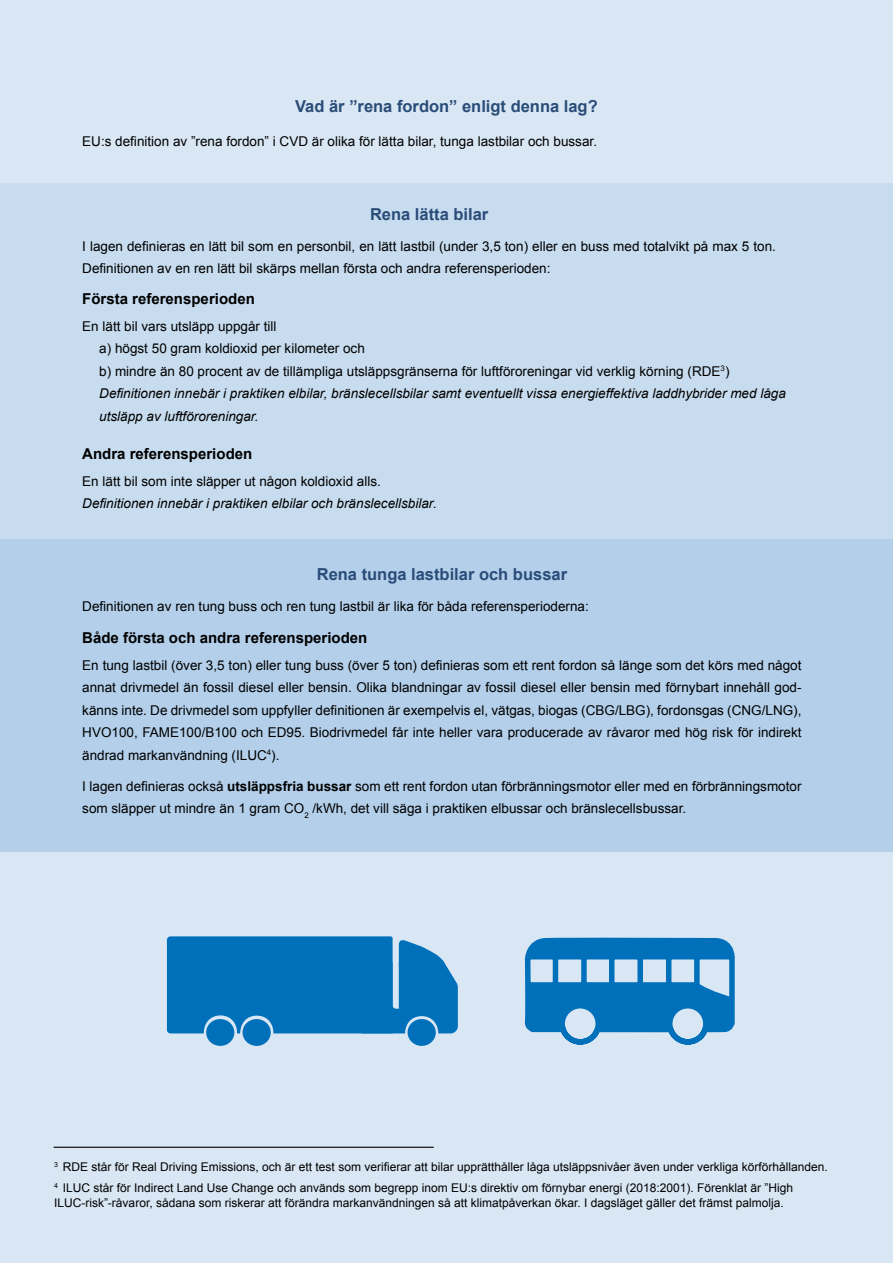
<style>
.page{position:relative;width:893px;height:1263px;background:#d9e7f4}
.page>*{position:absolute;margin:0;border:0;box-sizing:border-box;transform-origin:0 0}
.Styckeformat_2{font:700 16.5px "Arial";color:#2a4c78}
.t1{font:700 15px "Arial";color:#000}
.Styckeformat_2-2{font:13.5px/22.5px "Arial";color:#000}
.t2{font:italic 13.5px/22.5px "Arial";color:#000}
.t3{font:12px/21.6px "Arial";color:#000}
.s1{font-weight:700}
</style>
<div class="page">
<div style="left:0;top:183px;width:893px;height:356px;background:#c7dcef"></div>
<div style="left:0;top:539px;width:893px;height:313px;background:#b3cfea"></div>
<hr style="left:54px;top:1147px;width:380px;height:1px;background:#000">
<div style="left:407px;top:1019px;width:29px;height:27px;background:#0070ba;border-radius:50%"></div>
<svg style="left:167px;top:936px;width:291px;height:97px;background:#0f78be"></svg>
<div style="left:242px;top:1019px;width:29px;height:27px;background:#0070ba;border-radius:50%"></div>
<div style="left:206px;top:1019px;width:29px;height:27px;background:#0070ba;border-radius:50%"></div>
<svg style="left:525px;top:938px;width:210px;height:106px"></svg>
<p class="Styckeformat_2" style="left:295px;top:95px;width:304px">Vad är ”rena fordon” enligt denna lag?</p>
<p class="Styckeformat_2-2" style="left:82px;top:130px;width:516px">EU:s definition av ”rena fordon” i CVD är olika för lätta bilar, tunga lastbilar och bussar.</p>
<p class="Styckeformat_2" style="left:370px;top:203px;width:120px">Rena lätta bilar</p>
<p class="Styckeformat_2-2" style="left:82px;top:235px;width:695px">I lagen definieras en lätt bil som en personbil, en lätt lastbil (under 3,5 ton) eller en buss med totalvikt på max 5 ton.<br>Definitionen av en ren lätt bil skärps mellan första och andra referensperioden:</p>
<p class="t1" style="left:82px;top:289px;width:174px">Första referensperioden</p>
<p class="Styckeformat_2-2" style="left:82px;top:315px;width:196px">En lätt bil vars utsläpp uppgår till</p>
<p class="Styckeformat_2-2" style="left:99px;top:337px;width:267px">a) högst 50 gram koldioxid per kilometer och</p>
<p class="Styckeformat_2-2" style="left:99px;top:360px;width:632px">b) mindre än 80 procent av de tillämpliga utsläppsgränserna för luftföroreningar vid verklig körning (RDE<sup>3</sup>)</p>
<p class="t2" style="left:99px;top:383px;width:688px">Definitionen innebär i praktiken elbilar, bränslecellsbilar samt eventuellt vissa energieffektiva laddhybrider med låga utsläpp av luftföroreningar.</p>
<p class="t1" style="left:82px;top:444px;width:172px">Andra referensperioden</p>
<p class="Styckeformat_2-2" style="left:82px;top:470px;width:300px">En lätt bil som inte släpper ut någon koldioxid alls.</p>
<p class="t2" style="left:82px;top:492px;width:356px">Definitionen innebär i praktiken elbilar och bränslecellsbilar.</p>
<p class="Styckeformat_2" style="left:317px;top:563px;width:252px">Rena tunga lastbilar och bussar</p>
<p class="Styckeformat_2-2" style="left:82px;top:595px;width:508px">Definitionen av ren tung buss och ren tung lastbil är lika för båda referensperioderna:</p>
<p class="t1" style="left:82px;top:628px;width:287px">Både första och andra referensperioden</p>
<p class="Styckeformat_2-2" style="left:82px;top:654px;width:721px;text-align:justify">En tung lastbil (över 3,5 ton) eller tung buss (över 5 ton) definieras som ett rent fordon så länge som det körs med något annat drivmedel än fossil diesel eller bensin. Olika blandningar av fossil diesel eller bensin med förnybart innehåll god&shy;känns inte. De drivmedel som uppfyller definitionen är exempelvis el, vätgas, biogas (CBG/LBG), fordonsgas (CNG/LNG), HVO100, FAME100/B100 och ED95. Biodrivmedel får inte heller vara producerade av råvaror med hög risk för indirekt ändrad markanvändning (ILUC<sup>4</sup>).</p>
<p class="Styckeformat_2-2" style="left:82px;top:775px;width:721px">I lagen definieras också <span class="s1">utsläppsfria bussar</span> som ett rent fordon utan förbränningsmotor eller med en förbränningsmotor som släpper ut mindre än 1 gram CO<sub>2</sub> /kWh, det vill säga i praktiken elbussar och bränslecellsbussar.</p>
<p class="t3" style="left:54px;top:1156px;width:775px"><sup>3</sup> RDE står för Real Driving Emissions, och är ett test som verifierar att bilar upprätthåller låga utsläppsnivåer även under verkliga körförhållanden.<br><sup>4</sup> ILUC står för Indirect Land Use Change och används som begrepp inom EU:s direktiv om förnybar energi (2018:2001). Förenklat är ”High</p>
<p class="t3" style="left:54px;top:1192px;width:731px">ILUC-risk”-råvaror, sådana som riskerar att förändra markanvändningen så att klimatpåverkan ökar. I dagsläget gäller det främst palmolja.</p>
</div>
